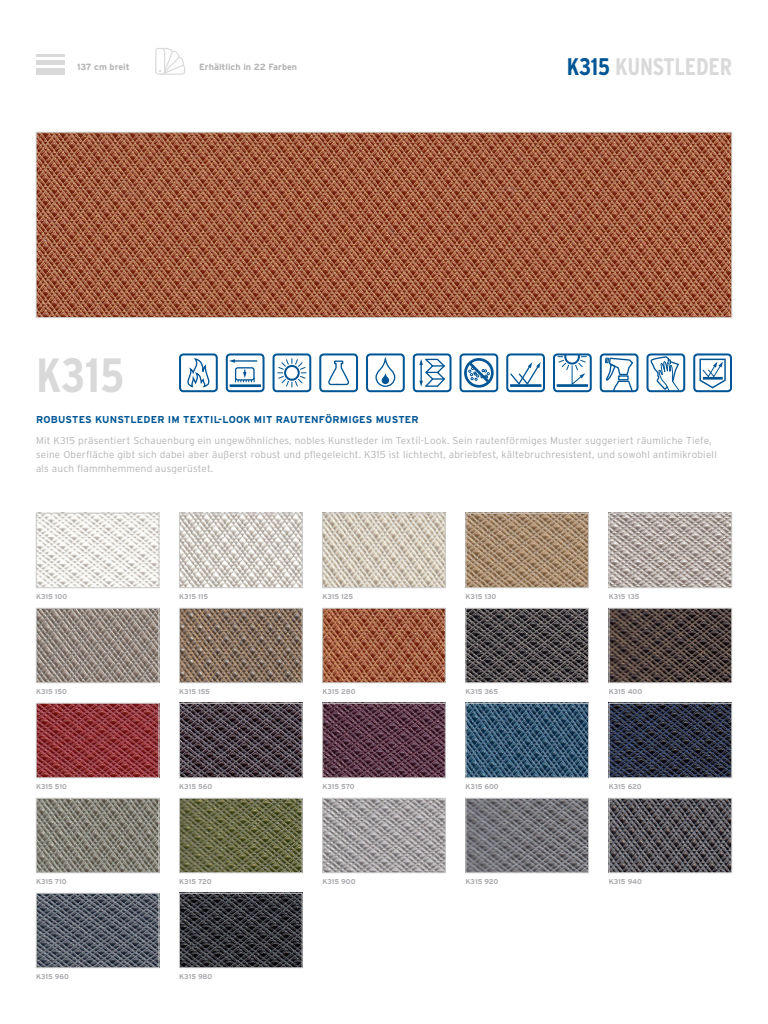
<style>
.page{position:relative;width:768px;height:1024px;background:#fff}
.page>*{position:absolute;margin:0;border:0;box-sizing:border-box;transform-origin:0 0}
.t1{font:700 condensed 48px "Interstate";color:#d9d9d9}
.t2{font:700 condensed 24px "Interstate";letter-spacing:-.01em;color:#d9d9d9}
.t3{font:300 10px/14px "Interstate";letter-spacing:.02em;color:#b3b3b3}
.t4{font:700 10px "Interstate";letter-spacing:.02em;color:#005595}
.t5{font:700 9px "Interstate";color:#b3b3b3}
.t6{font:700 7px "Interstate";color:#a8a9ad}
.s1{color:#005595}
</style>
<div class="page">
<img style="left:38px;top:515px;width:119px;height:71px">
<div style="left:36px;top:513px;width:123px;height:75px;border:1px solid #ccc"></div>
<img style="left:181px;top:515px;width:119px;height:71px">
<div style="left:179px;top:513px;width:123px;height:75px;border:1px solid #ccc"></div>
<img style="left:324px;top:515px;width:120px;height:71px">
<div style="left:322px;top:513px;width:124px;height:75px;border:1px solid #ccc"></div>
<img style="left:468px;top:515px;width:119px;height:71px">
<div style="left:466px;top:513px;width:123px;height:75px;border:1px solid #ccc"></div>
<img style="left:611px;top:515px;width:119px;height:71px">
<div style="left:609px;top:513px;width:123px;height:75px;border:1px solid #ccc"></div>
<img style="left:38px;top:610px;width:119px;height:71px">
<div style="left:36px;top:608px;width:123px;height:75px;border:1px solid #ccc"></div>
<img style="left:181px;top:610px;width:119px;height:71px">
<div style="left:179px;top:608px;width:123px;height:75px;border:1px solid #ccc"></div>
<img style="left:324px;top:610px;width:120px;height:71px">
<div style="left:322px;top:608px;width:124px;height:75px;border:1px solid #ccc"></div>
<img style="left:468px;top:610px;width:119px;height:71px">
<div style="left:466px;top:608px;width:123px;height:75px;border:1px solid #ccc"></div>
<img style="left:611px;top:610px;width:119px;height:71px">
<div style="left:609px;top:608px;width:123px;height:75px;border:1px solid #ccc"></div>
<img style="left:38px;top:705px;width:119px;height:71px">
<div style="left:36px;top:703px;width:123px;height:75px;border:1px solid #ccc"></div>
<img style="left:181px;top:705px;width:119px;height:71px">
<div style="left:179px;top:703px;width:123px;height:75px;border:1px solid #ccc"></div>
<img style="left:324px;top:705px;width:120px;height:71px">
<div style="left:322px;top:703px;width:124px;height:75px;border:1px solid #ccc"></div>
<img style="left:468px;top:705px;width:119px;height:71px">
<div style="left:466px;top:703px;width:123px;height:75px;border:1px solid #ccc"></div>
<img style="left:611px;top:705px;width:119px;height:71px">
<div style="left:609px;top:703px;width:123px;height:75px;border:1px solid #ccc"></div>
<svg style="left:182px;top:358px;width:32px;height:35px"></svg>
<div style="left:179px;top:353px;width:39px;height:39px;border:2px solid #005595;border-radius:3px"></div>
<div style="left:226px;top:353px;width:39px;height:39px;border:2px solid #005595;border-radius:3px"></div>
<hr style="left:230px;top:384px;width:31px;height:3px;background:#005595">
<div style="left:235px;top:367px;width:20px;height:14px;border:1px solid #005595;border-radius:2px"></div>
<hr style="left:234px;top:360px;width:23px;height:2px;background:#005595">
<svg style="left:229px;top:359px;width:6px;height:4px"></svg>
<svg style="left:235px;top:370px;width:20px;height:12px"></svg>
<div style="left:273px;top:353px;width:38px;height:39px;border:2px solid #005595;border-radius:3px"></div>
<svg style="left:277px;top:358px;width:29px;height:29px"></svg>
<svg style="left:328px;top:360px;width:21px;height:26px"></svg>
<div style="left:319px;top:353px;width:39px;height:39px;border:2px solid #005595;border-radius:3px"></div>
<div style="left:366px;top:353px;width:39px;height:39px;border:2px solid #005595;border-radius:3px"></div>
<svg style="left:375px;top:353px;width:21px;height:34px"></svg>
<div style="left:413px;top:353px;width:39px;height:39px;border:2px solid #005595;border-radius:3px"></div>
<svg style="left:419px;top:358px;width:26px;height:29px"></svg>
<div style="left:460px;top:353px;width:38px;height:39px;border:2px solid #005595;border-radius:3px"></div>
<div style="left:464px;top:358px;width:30px;height:30px;border:3px solid #005595;border-radius:50%"></div>
<svg style="left:466px;top:360px;width:26px;height:25px"></svg>
<div style="left:506px;top:353px;width:39px;height:39px;border:2px solid #005595;border-radius:3px"></div>
<hr style="left:510px;top:384px;width:31px;height:3px;background:#005595">
<svg style="left:510px;top:362px;width:31px;height:24px"></svg>
<hr style="left:557px;top:384px;width:31px;height:3px;background:#005595">
<div style="left:553px;top:353px;width:39px;height:39px;border:2px solid #005595;border-radius:3px"></div>
<svg style="left:558px;top:353px;width:29px;height:32px"></svg>
<div style="left:600px;top:353px;width:39px;height:39px;border:2px solid #005595;border-radius:3px"></div>
<svg style="left:604px;top:357px;width:30px;height:36px"></svg>
<svg style="left:649px;top:357px;width:31px;height:36px"></svg>
<div style="left:647px;top:353px;width:38px;height:39px;border:2px solid #005595;border-radius:3px"></div>
<svg style="left:699px;top:358px;width:27px;height:31px"></svg>
<div style="left:693px;top:353px;width:39px;height:39px;border:2px solid #005595;border-radius:3px"></div>
<hr style="left:703px;top:377px;width:20px;height:3px;background:#005595">
<img style="left:38px;top:134px;width:692px;height:182px">
<div style="left:36px;top:132px;width:696px;height:186px;border:1px solid #ccc"></div>
<div style="left:158px;top:65px;width:27px;height:10px;border:1px solid #d9d9d9;border-radius:3px"></div>
<svg style="left:155px;top:48px;width:29px;height:27px"></svg>
<hr style="left:36px;top:55px;width:28px;height:2px;background:#d9d9d9">
<hr style="left:36px;top:61px;width:28px;height:4px;background:#d9d9d9">
<div style="left:36px;top:68px;width:28px;height:7px;background:#d9d9d9"></div>
<img style="left:38px;top:800px;width:119px;height:71px">
<div style="left:36px;top:798px;width:123px;height:75px;border:1px solid #ccc"></div>
<img style="left:181px;top:800px;width:119px;height:71px">
<div style="left:179px;top:798px;width:123px;height:75px;border:1px solid #ccc"></div>
<img style="left:324px;top:800px;width:120px;height:71px">
<div style="left:322px;top:798px;width:124px;height:75px;border:1px solid #ccc"></div>
<img style="left:468px;top:800px;width:119px;height:71px">
<div style="left:466px;top:798px;width:123px;height:75px;border:1px solid #ccc"></div>
<img style="left:611px;top:800px;width:119px;height:71px">
<div style="left:609px;top:798px;width:123px;height:75px;border:1px solid #ccc"></div>
<img style="left:38px;top:895px;width:119px;height:71px">
<div style="left:36px;top:893px;width:123px;height:75px;border:1px solid #ccc"></div>
<img style="left:181px;top:895px;width:119px;height:71px">
<div style="left:179px;top:893px;width:123px;height:75px;border:1px solid #ccc"></div>
<p class="t5" style="left:77px;top:62px;width:54px">137 cm breit</p>
<p class="t5" style="left:199px;top:61px;width:100px">Erhältlich in 22 Farben</p>
<h2 class="t2" style="left:567px;top:53px;width:167px"><span class="s1">K315</span> KUNSTLEDER</h2>
<h1 class="t1" style="left:36px;top:348px;width:90px">K315</h1>
<p class="t4" style="left:36px;top:413px;width:384px">ROBUSTES KUNSTLEDER IM TEXTIL-LOOK MIT RAUTENFÖRMIGES MUSTER</p>
<p class="t3" style="left:36px;top:433px;width:682px">Mit K315 präsentiert Schauenburg ein ungewöhnliches, nobles Kunstleder im Textil-Look. Sein rautenförmiges Muster suggeriert räumliche Tiefe, seine Oberfläche gibt sich dabei aber äußerst robust und pflegeleicht. K315 ist lichtecht, abriebfest, kältebruchresistent, und sowohl antimikrobiell als auch flammhemmend ausgerüstet.</p>
<p class="t6" style="left:36px;top:592px;width:33px">K315 100</p>
<p class="t6" style="left:179px;top:592px;width:30px">K315 115</p>
<p class="t6" style="left:322px;top:592px;width:32px">K315 125</p>
<p class="t6" style="left:466px;top:592px;width:32px">K315 130</p>
<p class="t6" style="left:609px;top:592px;width:32px">K315 135</p>
<p class="t6" style="left:36px;top:687px;width:33px">K315 150</p>
<p class="t6" style="left:179px;top:687px;width:32px">K315 155</p>
<p class="t6" style="left:322px;top:687px;width:35px">K315 280</p>
<p class="t6" style="left:466px;top:687px;width:34px">K315 365</p>
<p class="t6" style="left:609px;top:687px;width:35px">K315 400</p>
<p class="t6" style="left:36px;top:782px;width:33px">K315 510</p>
<p class="t6" style="left:179px;top:782px;width:35px">K315 560</p>
<p class="t6" style="left:322px;top:782px;width:34px">K315 570</p>
<p class="t6" style="left:466px;top:782px;width:35px">K315 600</p>
<p class="t6" style="left:609px;top:782px;width:34px">K315 620</p>
<p class="t6" style="left:36px;top:877px;width:32px">K315 710</p>
<p class="t6" style="left:179px;top:877px;width:34px">K315 720</p>
<p class="t6" style="left:322px;top:877px;width:35px">K315 900</p>
<p class="t6" style="left:466px;top:877px;width:34px">K315 920</p>
<p class="t6" style="left:609px;top:877px;width:35px">K315 940</p>
<p class="t6" style="left:36px;top:972px;width:34px">K315 960</p>
<p class="t6" style="left:179px;top:972px;width:35px">K315 980</p>
</div>
